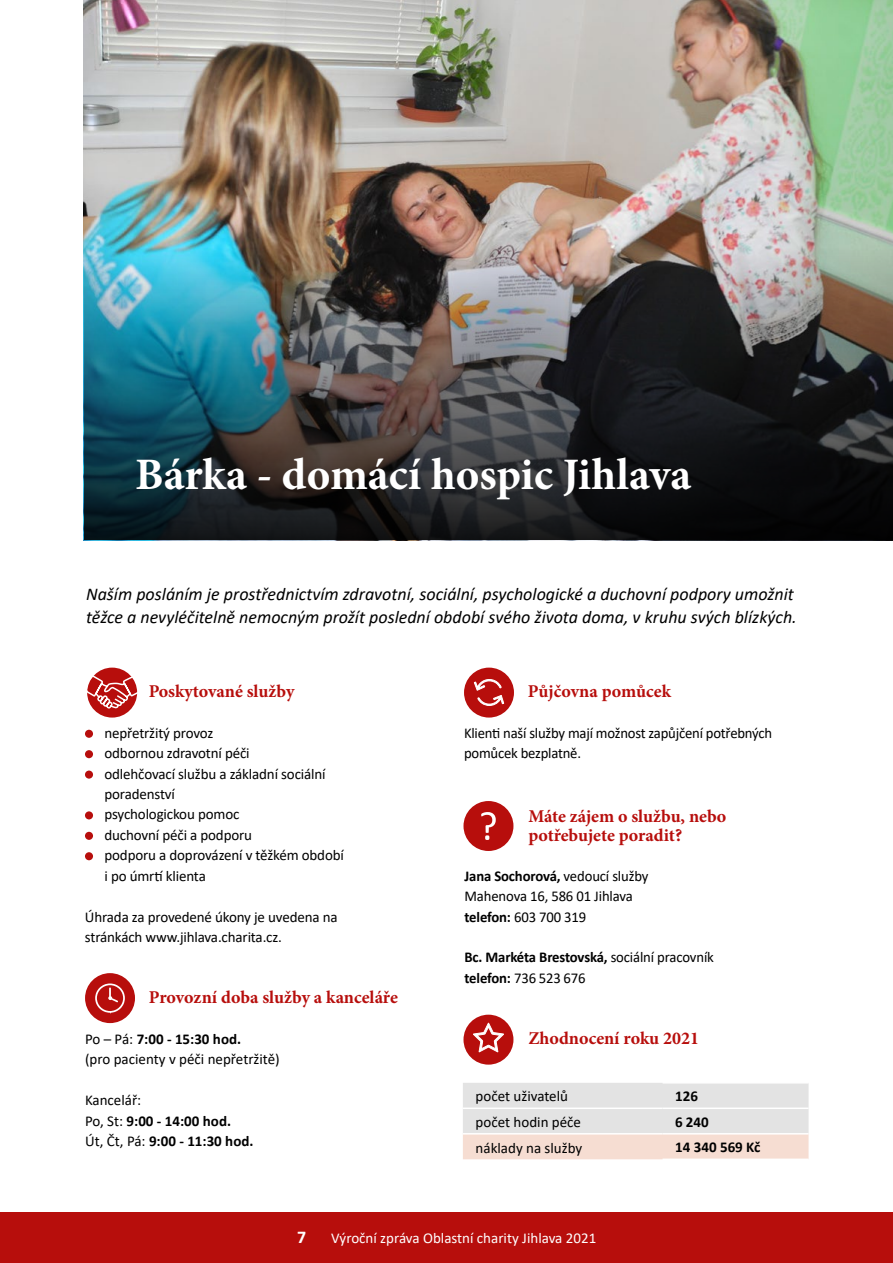
<style>
.page{position:relative;width:893px;height:1263px;background:#fff}
.page>*{position:absolute;margin:0;border:0;box-sizing:border-box;transform-origin:0 0}
.t1{font:700 45px "Minion Pro";color:#fff}
.t2{font:italic 18px/22.5px "Calibri";color:#000}
.t3{font:700 18px/19.5px "Minion Pro";color:#b70e0c}
.t4{font:700 18px "Calibri";color:#fff}
.t5{font:15px/20.4px "Calibri";letter-spacing:-.01em;color:#000}
.t6{font:700 15px/20.4px "Calibri";color:#000}
.t7{font:15px "Calibri";color:#fff}
.s1{font-weight:700}
.s2{font-weight:400}
</style>
<div class="page">
<div style="left:0;top:1212px;width:893px;height:51px;background:#b70e0c"></div>
<div style="left:85px;top:730px;width:8px;height:8px;background:#b70e0c;border-radius:50%"></div>
<div style="left:85px;top:750px;width:8px;height:8px;background:#b70e0c;border-radius:50%"></div>
<div style="left:85px;top:770px;width:8px;height:9px;background:#b70e0c;border-radius:50%"></div>
<div style="left:85px;top:811px;width:8px;height:8px;background:#b70e0c;border-radius:50%"></div>
<div style="left:85px;top:832px;width:8px;height:8px;background:#b70e0c;border-radius:50%"></div>
<div style="left:85px;top:852px;width:8px;height:8px;background:#b70e0c;border-radius:50%"></div>
<div style="left:87px;top:668px;width:50px;height:49px;background:#b70e0c;border-radius:50%"></div>
<svg style="left:87px;top:676px;width:51px;height:42px"></svg>
<div style="left:85px;top:973px;width:50px;height:50px;background:#b70e0c;border-radius:50%"></div>
<svg style="left:95px;top:983px;width:30px;height:30px"></svg>
<div style="left:463px;top:1015px;width:50px;height:50px;background:#b70e0c;border-radius:50%"></div>
<svg style="left:473px;top:1023px;width:31px;height:30px"></svg>
<svg style="left:463px;top:1083px;width:345px;height:76px;background:#e9e1dd"></svg>
<hr style="left:463px;top:1107px;width:199px;height:2px;background:#fff">
<hr style="left:662px;top:1107px;width:146px;height:2px;background:#fff">
<hr style="left:463px;top:1133px;width:199px;height:1px;background:#fff">
<hr style="left:662px;top:1133px;width:146px;height:1px;background:#fff">
<hr style="left:662px;top:1158px;width:146px;height:2px;background:#fff">
<div style="left:464px;top:668px;width:50px;height:49px;background:#b70e0c;border-radius:50%"></div>
<svg style="left:473px;top:679px;width:32px;height:27px"></svg>
<div style="left:463px;top:801px;width:50px;height:50px;background:#b70e0c;border-radius:50%"></div>
<svg style="left:481px;top:812px;width:15px;height:28px"></svg>
<img style="left:84px;top:0;width:809px;height:247px">
<img style="left:84px;top:247px;width:809px;height:293px">
<h1 class="t1" style="left:135px;top:443px;width:558px">Bárka - domácí hospic Jihlava</h1>
<p class="t2" style="left:86px;top:582px;width:712px">Naším posláním je prostřednictvím zdravotní, sociální, psychologické a duchovní podpory umožnit těžce a nevyléčitelně nemocným prožít poslední období svého života doma, v kruhu svých blízkých.</p>
<p class="t3" style="left:149px;top:681px;width:147px">Poskytované služby</p>
<p class="t5" style="left:104px;top:722px;width:241px">nepřetržitý provoz<br>odbornou zdravotní péči<br>odlehčovací službu a základní sociální poradenství<br>psychologickou pomoc<br>duchovní péči a podporu<br>podporu a doprovázení v těžkém období i po úmrtí klienta</p>
<p class="t5" style="left:85px;top:906px;width:254px">Úhrada za provedené úkony je uvedena na stránkách www.jihlava.charita.cz.</p>
<p class="t3" style="left:149px;top:987px;width:251px">Provozní doba služby a kanceláře</p>
<p class="t5" style="left:85px;top:1028px;width:196px">Po – Pá: <span class="s1">7:00 - 15:30 hod.<br></span>(pro pacienty v péči nepřetržitě)</p>
<p class="t6" style="left:85px;top:1090px;width:170px"><span class="s2">Kancelář:<br>Po, St:</span> 9:00 - 14:00 hod.<br><span class="s2">Út, Čt, Pá:</span> 9:00 - 11:30 hod.</p>
<p class="t3" style="left:528px;top:681px;width:145px">Půjčovna pomůcek</p>
<p class="t5" style="left:464px;top:722px;width:310px">Klienti naší služby mají možnost zapůjčení potřebných pomůcek bezplatně.</p>
<p class="t3" style="left:528px;top:806px;width:200px">Máte zájem o službu, nebo potřebujete poradit?</p>
<p class="t5" style="left:465px;top:865px;width:186px"><span class="s1">Jana Sochorová,</span> vedoucí služby<br>Mahenova 16, 586 01 Jihlava <span class="s1">telefon:</span> 603 700 319</p>
<p class="t6" style="left:465px;top:947px;width:251px">Bc. Markéta Brestovská, <span class="s2">sociální pracovník </span>telefon: <span class="s2">736 523 676</span></p>
<p class="t3" style="left:528px;top:1028px;width:172px">Zhodnocení roku 2021</p>
<p class="t5" style="left:476px;top:1085px;width:94px">počet uživatelů</p>
<p class="t6" style="left:675px;top:1086px;width:24px">126</p>
<p class="t5" style="left:476px;top:1111px;width:107px">počet hodin péče</p>
<p class="t6" style="left:675px;top:1111px;width:35px">6 240</p>
<p class="t5" style="left:476px;top:1137px;width:108px">náklady na služby</p>
<p class="t6" style="left:675px;top:1137px;width:87px">14 340 569 Kč</p>
<p class="t4" style="left:297px;top:1224px;width:11px">7</p>
<p class="t7" style="left:331px;top:1227px;width:266px">Výroční zpráva Oblastní charity Jihlava 2021</p>
</div>
